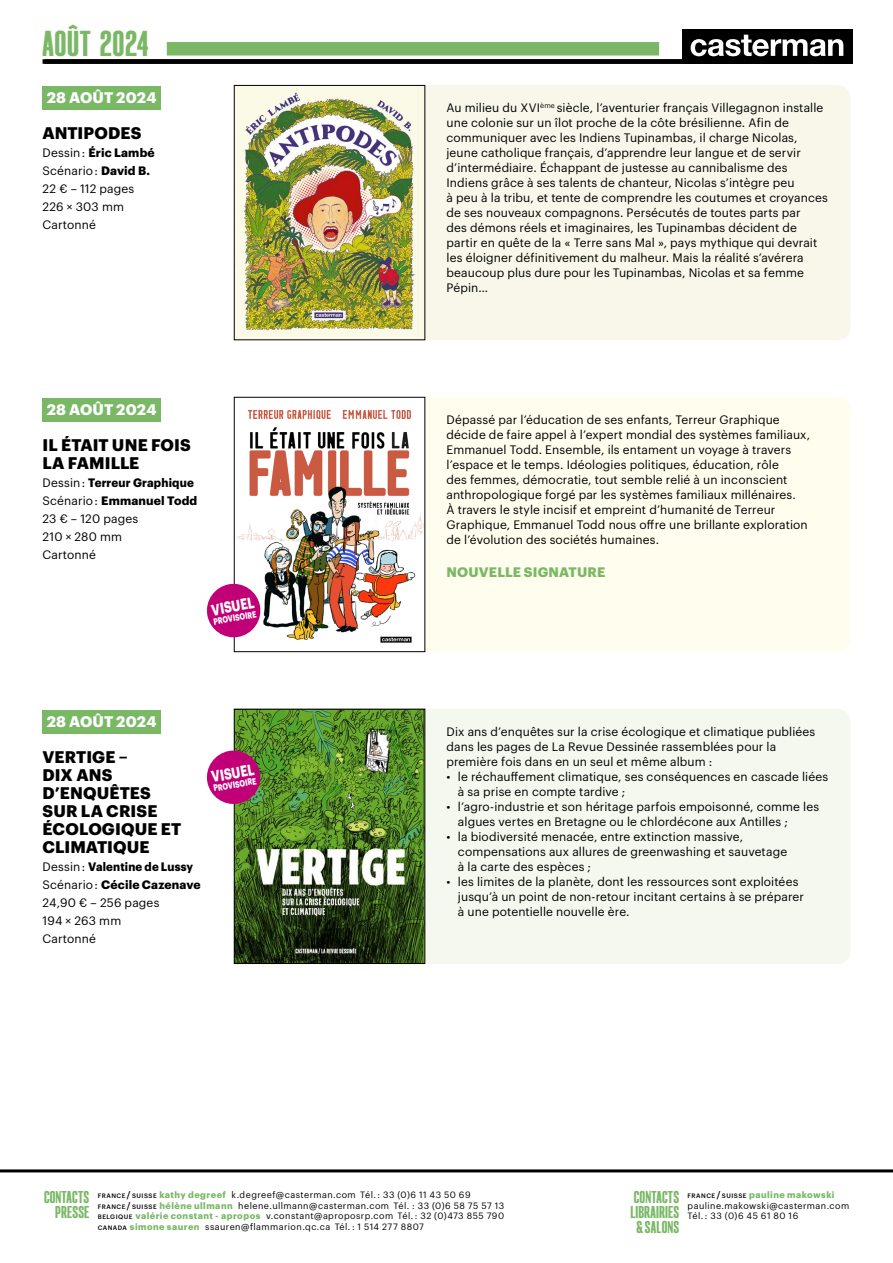
<style>
.page{position:relative;width:893px;height:1263px;background:#fff}
.page>*{position:absolute;margin:0;border:0;box-sizing:border-box;transform-origin:0 0}
.t1{font:900 31.5px "Denso Sans";letter-spacing:.02em;color:#7ab866}
.t2{font:700 16.5px/18px "Graphik";letter-spacing:.005em;color:#000}
.t3{font:700 15.45px "Graphik";color:#fff;scale:.76 1}
.t4{font:900 15px/15px "Denso Sans";letter-spacing:.01em;color:#7ab866;text-align:right}
.t5{font:700 15px "Graphik";letter-spacing:.01em;color:#fff}
.t6{font:700 13.5px "Graphik";letter-spacing:.01em;color:#7ab866}
.t7{font:12px/15px "Graphik";letter-spacing:.01em;color:#000}
.t8{font:9px/10.5px "Graphik";letter-spacing:.05em;color:#000}
.t9{font:700 9px "Graphik";color:#fff;scale:.76 1}
.s1{font-weight:700}
.s2{font-weight:500;font-size:6.3px}
.s3{font-weight:500}
.s4{font-weight:700;color:#7ab866}
</style>
<div class="page">
<hr style="left:0;top:1169px;width:893px;height:3px;background:#000">
<div style="left:167px;top:42px;width:492px;height:14px;background:#7ab866"></div>
<div style="left:44px;top:59px;width:808px;height:5px;background:#000"></div>
<div style="left:682px;top:30px;width:170px;height:34px;background:#000"></div>
<svg style="left:691px;top:35px;width:152px;height:21px"></svg>
<div style="left:43px;top:398px;width:118px;height:24px;background:#7ab866"></div>
<div style="left:404px;top:397px;width:446px;height:255px;background:#fffded;border-radius:13px"></div>
<div style="left:43px;top:86px;width:118px;height:24px;background:#7ab866"></div>
<div style="left:404px;top:85px;width:446px;height:255px;background:#f8f7ea;border-radius:13px"></div>
<div style="left:43px;top:710px;width:118px;height:24px;background:#7ab866"></div>
<div style="left:404px;top:709px;width:446px;height:255px;background:#f4f8ee;border-radius:13px"></div>
<img style="left:237px;top:399px;width:186px;height:251px">
<div style="left:234px;top:397px;width:191px;height:255px;border:1px solid #000"></div>
<img style="left:236px;top:87px;width:183px;height:251px">
<img style="left:236px;top:711px;width:187px;height:251px">
<div style="left:234px;top:709px;width:191px;height:255px;border:1px solid #000"></div>
<svg style="left:207px;top:582px;width:56px;height:57px"></svg>
<svg style="left:207px;top:748px;width:56px;height:58px;background:#b43a7c"></svg>
<h1 class="t1" style="left:43px;top:24px;width:107px">AOÛT 2024</h1>
<p class="t5" style="left:47px;top:86px;width:111px">28 AOÛT 2024</p>
<h2 class="t2" style="left:43px;top:123px;width:100px">ANTIPODES</h2>
<p class="t7" style="left:43px;top:143px;width:114px;line-height:18px">Dessin : <span class="s1">Éric Lambé<br></span>Scénario : <span class="s1">David B.<br></span>22 € – 112 pages<br>226 × 303 mm<br>Cartonné</p>
<p class="t5" style="left:47px;top:398px;width:111px">28 AOÛT 2024</p>
<h2 class="t2" style="left:43px;top:434px;width:150px">IL ÉTAIT UNE FOIS<br>LA FAMILLE</h2>
<p class="t7" style="left:43px;top:472px;width:156px;line-height:18px">Dessin : <span class="s1">Terreur Graphique<br></span>Scénario : <span class="s1">Emmanuel Todd<br></span>23 € – 120 pages<br>210 × 280 mm<br>Cartonné</p>
<p class="t3" style="left:210px;top:598px;width:58px;rotate:-10deg">VISUEL</p>
<p class="t9" style="left:212px;top:615px;width:59px;rotate:-10deg">PROVISOIRE</p>
<p class="t5" style="left:47px;top:710px;width:111px">28 AOÛT 2024</p>
<h2 class="t2" style="left:43px;top:746px;width:140px">VERTIGE –<br>DIX ANS<br>D’ENQUÊTES<br>SUR LA CRISE<br>ÉCOLOGIQUE ET<br>CLIMATIQUE</h2>
<p class="t7" style="left:43px;top:856px;width:160px;line-height:18px">Dessin : <span class="s1">Valentine de Lussy<br></span>Scénario : <span class="s1">Cécile Cazenave<br></span>24,90 € – 256 pages<br>194 × 263 mm<br>Cartonné</p>
<p class="t3" style="left:210px;top:765px;width:58px;rotate:-10deg">VISUEL</p>
<p class="t9" style="left:212px;top:781px;width:59px;rotate:-10deg">PROVISOIRE</p>
<p class="t7" style="left:446px;top:100px;width:383px">Au milieu du XVI<sup>ème</sup> siècle, l’aventurier français Villegagnon installe une colonie sur un îlot proche de la côte brésilienne. Afin de communiquer avec les Indiens Tupinambas, il charge Nicolas, jeune catholique français, d’apprendre leur langue et de servir d’intermédiaire. Échappant de justesse au cannibalisme des Indiens grâce à ses talents de chanteur, Nicolas s’intègre peu<br>à peu à la tribu, et tente de comprendre les coutumes et croyances de ses nouveaux compagnons. Persécutés de toutes parts par<br>des démons réels et imaginaires, les Tupinambas décident de partir en quête de la « Terre sans Mal », pays mythique qui devrait les éloigner définitivement du malheur. Mais la réalité s’avérera beaucoup plus dure pour les Tupinambas, Nicolas et sa femme Pépin…</p>
<p class="t7" style="left:446px;top:411px;width:365px">Dépassé par l’éducation de ses enfants, Terreur Graphique décide de faire appel à l’expert mondial des systèmes familiaux, Emmanuel Todd. Ensemble, ils entament un voyage à travers l’espace et le temps. Idéologies politiques, éducation, rôle<br>des femmes, démocratie, tout semble relié à un inconscient anthropologique forgé par les systèmes familiaux millénaires.<br>À travers le style incisif et empreint d’humanité de Terreur Graphique, Emmanuel Todd nous offre une brillante exploration de l’évolution des sociétés humaines.</p>
<p class="t6" style="left:446px;top:562px;width:160px">NOUVELLE SIGNATURE</p>
<p class="t7" style="left:446px;top:723px;width:370px">Dix ans d’enquêtes sur la crise écologique et climatique publiées dans les pages de La Revue Dessinée rassemblées pour la première fois dans en un seul et même album :</p>
<p class="t7" style="left:458px;top:768px;width:372px;text-indent:-11px">• le réchauffement climatique, ses conséquences en cascade liées à sa prise en compte tardive ;</p>
<p class="t7" style="left:458px;top:798px;width:363px;text-indent:-11px">• l’agro-industrie et son héritage parfois empoisonné, comme les algues vertes en Bretagne ou le chlordécone aux Antilles ;</p>
<p class="t7" style="left:458px;top:828px;width:331px;text-indent:-11px">• la biodiversité menacée, entre extinction massive, compensations aux allures de greenwashing et sauvetage à la carte des espèces ;</p>
<p class="t7" style="left:458px;top:873px;width:348px;text-indent:-11px">• les limites de la planète, dont les ressources sont exploitées jusqu’à un point de non-retour incitant certains à se préparer à une potentielle nouvelle ère.</p>
<p class="t4" style="left:44px;top:1189px;width:47px">CONTACTS<br>PRESSE</p>
<p class="t4" style="left:630px;top:1189px;width:50px;text-align:center">CONTACTS<br>LIBRAIRIES &amp; SALONS</p>
<p class="t8" style="left:688px;top:1189px;width:163px"><span class="s2">FRANCE</span> <span class="s3">/</span> <span class="s2">SUISSE</span> <span class="s4">pauline makowski </span>pauline.makowski@casterman.com<br>Tél. : 33 (0)6 45 61 80 16</p>
<p class="t8" style="left:98px;top:1189px;width:408px"><span class="s2">FRANCE</span> <span class="s3">/</span> <span class="s2">SUISSE</span> <span class="s4">kathy degreef</span> k.degreef@casterman.com Tél. : 33 (0)6 11 43 50 69<br><span class="s2">FRANCE</span> <span class="s3">/</span> <span class="s2">SUISSE</span> <span class="s4">hélène ullmann</span> helene.ullmann@casterman.com Tél. : 33 (0)6 58 75 57 13<br><span class="s2">BELGIQUE</span> <span class="s4">valérie constant - apropos</span> v.constant@aproposrp.com Tél. : 32 (0)473 855 790<br><span class="s2">CANADA</span> <span class="s4">simone sauren</span> ssauren@flammarion.qc.ca Tél. : 1 514 277 8807</p>
</div>
